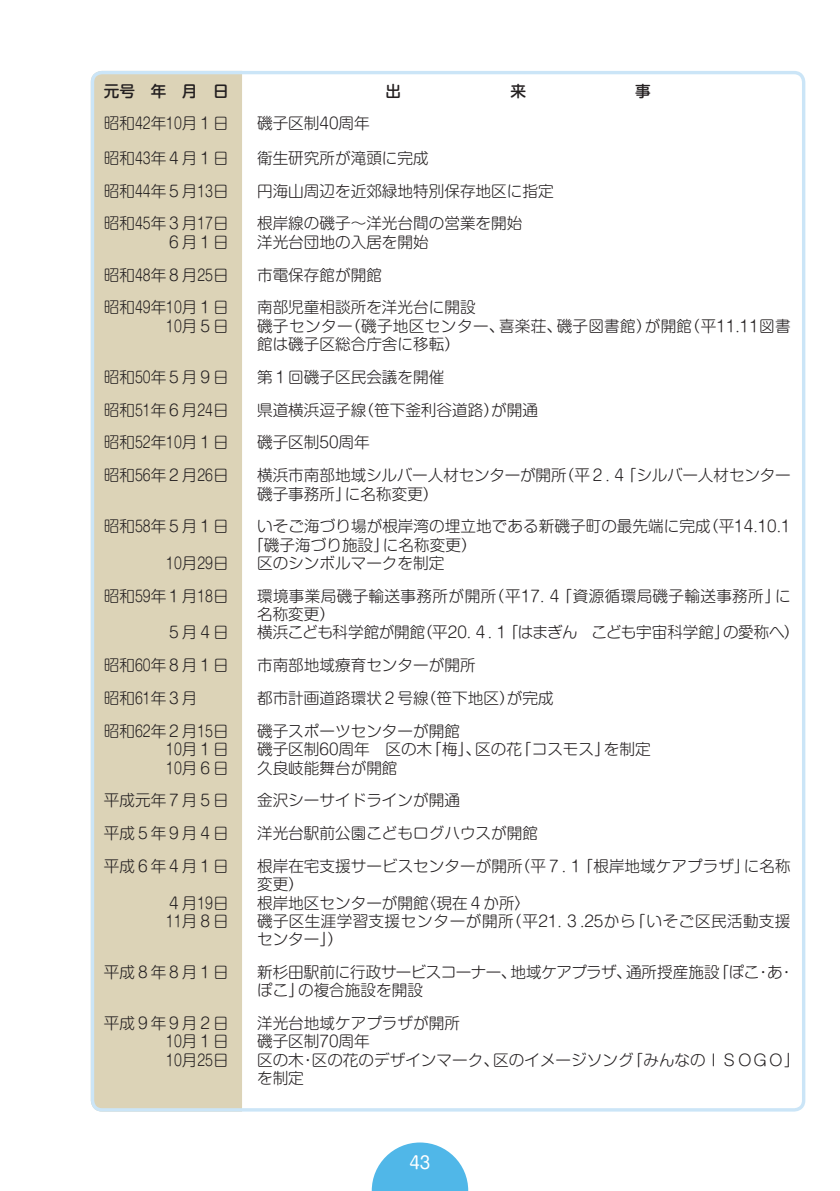
<style>
.page{position:relative;width:840px;height:1191px;background:#fff}
.page>*{position:absolute;margin:0;border:0;box-sizing:border-box;transform-origin:0 0}
.t1{font:17px "Shin M Go Pr 6";color:#fff}
.t2{font:300 15.6px/18.2px "Shin M Go Pro";color:#231f20}
.t3{font:500 15.6px "Shin M Go Pro";color:#231f20}
.t4{font:300 15.6px "Shin M Go Pro";color:#231f20;scale:.82 1}
</style>
<div class="page">
<div style="left:91px;top:71px;width:151px;height:1040px;background:#dcd3b7"></div>
<svg style="left:371px;top:1142px;width:97px;height:49px"></svg>
<p class="t3" style="left:104px;top:78px;width:126px">元号　年　月　日</p>
<p class="t2" style="left:104px;top:113px;width:126px">昭和42年10月１日</p>
<p class="t2" style="left:257px;top:113px;width:114px">磯子区制40周年</p>
<p class="t2" style="left:104px;top:147px;width:126px">昭和43年４月１日</p>
<p class="t2" style="left:257px;top:147px;width:173px">衛生研究所が滝頭に完成</p>
<p class="t2" style="left:104px;top:180px;width:126px">昭和44年５月13日</p>
<p class="t2" style="left:257px;top:180px;width:298px">円海山周辺を近郊緑地特別保存地区に指定</p>
<p class="t2" style="left:104px;top:213px;width:126px;text-align:right">昭和45年３月17日<br>６月１日</p>
<p class="t2" style="left:257px;top:213px;width:267px">根岸線の磯子～洋光台間の営業を開始洋光台団地の入居を開始</p>
<p class="t2" style="left:104px;top:264px;width:126px">昭和48年８月25日</p>
<p class="t2" style="left:257px;top:264px;width:126px">市電保存館が開館</p>
<p class="t2" style="left:104px;top:296px;width:126px;text-align:right">昭和49年10月１日<br>10月５日</p>
<p class="t2" style="left:257px;top:296px;width:534px">南部児童相談所を洋光台に開設<br>磯子センター（磯子地区センター、喜楽荘、磯子図書館）が開館（平11.11図書館は磯子区総合庁舎に移転）</p>
<p class="t2" style="left:104px;top:366px;width:126px">昭和50年５月９日</p>
<p class="t2" style="left:257px;top:366px;width:189px">第１回磯子区民会議を開催</p>
<p class="t2" style="left:104px;top:399px;width:126px">昭和51年６月24日</p>
<p class="t2" style="left:257px;top:399px;width:282px">県道横浜逗子線（笹下釜利谷道路）が開通</p>
<p class="t2" style="left:104px;top:431px;width:126px">昭和52年10月１日</p>
<p class="t2" style="left:257px;top:431px;width:114px">磯子区制50周年</p>
<p class="t2" style="left:104px;top:464px;width:126px">昭和56年２月26日</p>
<p class="t2" style="left:257px;top:464px;width:534px">横浜市南部地域シルバー人材センターが開所（平２.４「シルバー人材センター磯子事務所」に名称変更）</p>
<p class="t2" style="left:104px;top:515px;width:126px">昭和58年５月１日</p>
<p class="t4" style="left:166px;top:550px;width:78px">10月29日</p>
<p class="t2" style="left:257px;top:515px;width:534px">いそご海づり場が根岸湾の埋立地である新磯子町の最先端に完成（平14.10.1</p>
<p class="t2" style="left:248px;top:534px;width:230px">「磯子海づり施設」に名称変更）</p>
<p class="t2" style="left:257px;top:552px;width:189px">区のシンボルマークを制定</p>
<p class="t2" style="left:104px;top:585px;width:126px">昭和59年１月18日</p>
<p class="t2" style="left:166px;top:621px;width:64px">５月４日</p>
<p class="t2" style="left:257px;top:585px;width:543px">環境事業局磯子輸送事務所が開所（平17.４「資源循環局磯子輸送事務所」に名称変更）<br>横浜こども科学館が開館（平20.４.１「はまぎん　こども宇宙科学館」の愛称へ）</p>
<p class="t2" style="left:104px;top:654px;width:126px">昭和60年８月１日</p>
<p class="t2" style="left:257px;top:654px;width:220px">市南部地域療育センターが開所</p>
<p class="t2" style="left:104px;top:687px;width:95px">昭和61年３月</p>
<p class="t2" style="left:257px;top:687px;width:298px">都市計画道路環状２号線（笹下地区）が完成</p>
<p class="t2" style="left:166px;top:720px;width:64px;text-align:justify;text-indent:-62px">昭和62年２月15日10月１日10月６日</p>
<p class="t2" style="left:257px;top:720px;width:395px">磯子スポーツセンターが開館<br>磯子区制60周年　区の木「梅」、区の花「コスモス」を制定久良岐能舞台が開館</p>
<p class="t2" style="left:104px;top:789px;width:126px">平成元年７月５日</p>
<p class="t2" style="left:257px;top:789px;width:204px">金沢シーサイドラインが開通</p>
<p class="t2" style="left:104px;top:822px;width:126px">平成５年９月４日</p>
<p class="t2" style="left:257px;top:822px;width:282px">洋光台駅前公園こどもログハウスが開館</p>
<p class="t2" style="left:104px;top:855px;width:126px">平成６年４月１日</p>
<p class="t2" style="left:166px;top:891px;width:64px">４月19日<br>11月８日</p>
<p class="t2" style="left:257px;top:855px;width:534px">根岸在宅支援サービスセンターが開所（平７.１「根岸地域ケアプラザ」に名称変更）<br>根岸地区センターが開館〈現在４か所〉<br>磯子区生涯学習支援センターが開所（平21.３.25から「いそご区民活動支援センター」）</p>
<p class="t2" style="left:104px;top:961px;width:126px">平成８年８月１日</p>
<p class="t2" style="left:257px;top:961px;width:538px">新杉田駅前に行政サービスコーナー、地域ケアプラザ、通所授産施設「ぽこ・あ・ぽこ」の複合施設を開設</p>
<p class="t2" style="left:166px;top:1012px;width:64px;text-align:justify;text-indent:-62px">平成９年９月２日10月１日10月25日</p>
<p class="t2" style="left:257px;top:1012px;width:543px">洋光台地域ケアプラザが開所<br>磯子区制70周年<br>区の木・区の花のデザインマーク、区のイメージソング「みんなのＩＳＯＧＯ」を制定</p>
<p class="t1" style="left:409px;top:1149px;width:22px">43</p>
</div>
